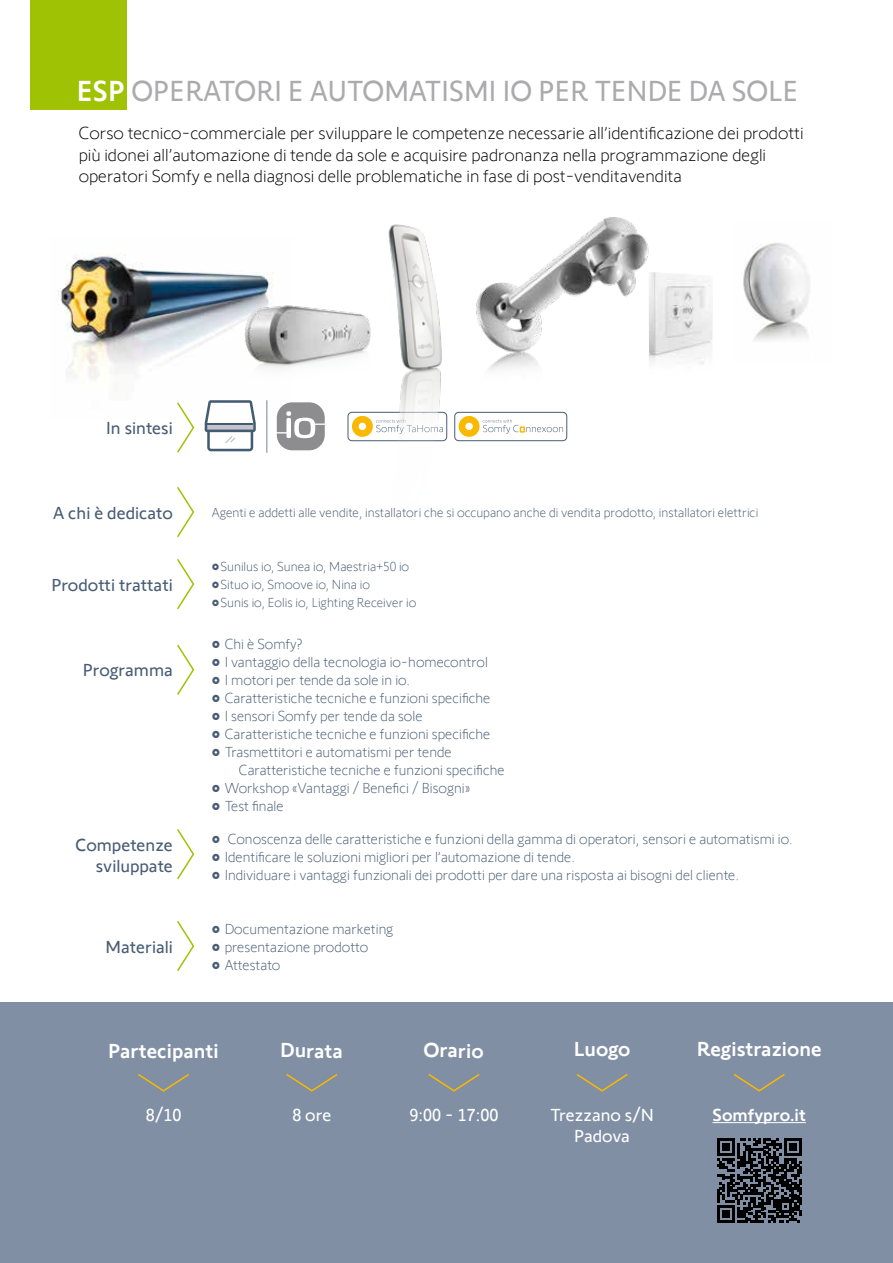
<style>
.page{position:relative;width:893px;height:1263px;background:#fff}
.page>*{position:absolute;margin:0;border:0;box-sizing:border-box;transform-origin:0 0}
.t1{font:30px "Somfy Sans";letter-spacing:.005em;color:#ababad;scale:.95 1}
.t2{font:500 21px "Somfy Sans";color:#fff}
.t3{font:300 18px/21.6px "Somfy Sans";color:#000}
.t4{font:18px/21.6px "Somfy Sans";color:#485c74;text-align:right}
.t5{font:18px/21px "Somfy Sans";color:#fff;text-align:center}
.t6{font:500 18px "Somfy Sans";color:#fff}
.t7{font:300 15px/18px "Somfy Sans";color:#485c74}
.t8{font:300 13.5px "Somfy Sans";color:#485c74}
.s1{font-weight:500;color:#fff}
</style>
<div class="page">
<div style="left:31px;top:0;width:96px;height:109px;background:#9fc204"></div>
<img style="left:57px;top:253px;width:220px;height:165px">
<img style="left:509px;top:217px;width:140px;height:197px">
<svg style="left:177px;top:487px;width:18px;height:51px"></svg>
<svg style="left:177px;top:559px;width:18px;height:51px"></svg>
<svg style="left:177px;top:921px;width:18px;height:51px"></svg>
<svg style="left:177px;top:644px;width:18px;height:51px"></svg>
<svg style="left:176px;top:401px;width:19px;height:52px"></svg>
<svg style="left:177px;top:829px;width:18px;height:51px"></svg>
<img style="left:219px;top:274px;width:152px;height:124px">
<img style="left:743px;top:243px;width:67px;height:98px">
<img style="left:648px;top:272px;width:65px;height:103px">
<svg style="left:205px;top:400px;width:51px;height:51px"></svg>
<hr style="left:266px;top:400px;width:1px;height:53px;background:#85929f">
<div style="left:455px;top:412px;width:112px;height:29px;border:1px solid #485c74;border-radius:4px"></div>
<svg style="left:509px;top:419px;width:54px;height:14px"></svg>
<div style="left:348px;top:412px;width:99px;height:29px;border:1px solid #485c74;border-radius:4px"></div>
<svg style="left:352px;top:416px;width:21px;height:21px"></svg>
<svg style="left:277px;top:402px;width:48px;height:48px"></svg>
<div style="left:299px;top:421px;width:12px;height:14px;background:#8d8c8e;border-radius:50%"></div>
<img style="left:373px;top:224px;width:136px;height:218px">
<div style="left:0;top:1003px;width:893px;height:260px;background:#818fa4"></div>
<svg style="left:138px;top:1074px;width:51px;height:18px"></svg>
<svg style="left:286px;top:1074px;width:52px;height:18px"></svg>
<svg style="left:428px;top:1074px;width:52px;height:18px"></svg>
<svg style="left:576px;top:1074px;width:52px;height:18px"></svg>
<svg style="left:733px;top:1074px;width:52px;height:18px"></svg>
<hr style="left:712px;top:1122px;width:94px;height:1px;background:#fff">
<svg style="left:717px;top:1138px;width:85px;height:85px"></svg>
<h1 class="t1" style="left:77px;top:67px;width:761px"><span class="s1">ESP</span> OPERATORI E AUTOMATISMI IO PER TENDE DA SOLE</h1>
<p class="t3" style="left:79px;top:120px;width:727px">Corso tecnico-commerciale per sviluppare le competenze necessarie all’identificazione dei prodotti più idonei all’automazione di tende da sole e acquisire padronanza nella programmazione degli operatori Somfy e nella diagnosi delle problematiche in fase di post-venditavendita</p>
<p class="t4" style="left:106px;top:415px;width:68px">In sintesi</p>
<p class="t4" style="left:53px;top:500px;width:121px">A chi è dedicato</p>
<p class="t4" style="left:51px;top:572px;width:123px">Prodotti trattati</p>
<p class="t4" style="left:83px;top:657px;width:92px">Programma</p>
<p class="t4" style="left:76px;top:832px;width:99px">Competenze sviluppate</p>
<p class="t4" style="left:106px;top:934px;width:69px">Materiali</p>
<p class="t8" style="left:212px;top:503px;width:548px">Agenti e addetti alle vendite, installatori che si occupano anche di vendita prodotto, installatori elettrici</p>
<p class="t8" style="left:212px;top:557px;width:199px">•Sunilus io, Sunea io, Maestria+50 io</p>
<p class="t8" style="left:212px;top:575px;width:160px">•Situo io, Smoove io, Nina io</p>
<p class="t8" style="left:212px;top:593px;width:206px">•Sunis io, Eolis io, Lighting Receiver io</p>
<p class="t7" style="left:212px;top:634px;width:92px">• Chi è Somfy?</p>
<p class="t7" style="left:212px;top:652px;width:277px">• I vantaggio della tecnologia io-homecontrol</p>
<p class="t7" style="left:212px;top:670px;width:200px">• I motori per tende da sole in io.</p>
<p class="t7" style="left:212px;top:688px;width:280px">• Caratteristiche tecniche e funzioni specifiche</p>
<p class="t7" style="left:212px;top:706px;width:212px">• I sensori Somfy per tende da sole</p>
<p class="t7" style="left:212px;top:724px;width:280px">• Caratteristiche tecniche e funzioni specifiche</p>
<p class="t7" style="left:239px;top:742px;width:267px;text-indent:-27px">• Trasmettitori e automatismi per tende<br>Caratteristiche tecniche e funzioni specifiche</p>
<p class="t7" style="left:212px;top:778px;width:260px">• Workshop «Vantaggi / Benefici / Bisogni»</p>
<p class="t7" style="left:212px;top:796px;width:73px">• Test finale</p>
<p class="t7" style="left:212px;top:829px;width:582px">• Conoscenza delle caratteristiche e funzioni della gamma di operatori, sensori e automatismi io.</p>
<p class="t7" style="left:212px;top:847px;width:365px">• Identificare le soluzioni migliori per l’automazione di tende.</p>
<p class="t7" style="left:212px;top:865px;width:529px">• Individuare i vantaggi funzionali dei prodotti per dare una risposta ai bisogni del cliente.</p>
<p class="t7" style="left:212px;top:918px;width:183px">• Documentazione marketing</p>
<p class="t7" style="left:212px;top:936px;width:158px">• presentazione prodotto</p>
<p class="t7" style="left:212px;top:954px;width:70px">• Attestato</p>
<h2 class="t2" style="left:108px;top:1034px;width:112px">Partecipanti</h2>
<h2 class="t2" style="left:280px;top:1034px;width:64px">Durata</h2>
<h2 class="t2" style="left:423px;top:1034px;width:62px">Orario</h2>
<h2 class="t2" style="left:574px;top:1032px;width:58px">Luogo</h2>
<h2 class="t2" style="left:697px;top:1032px;width:126px">Registrazione</h2>
<p class="t5" style="left:146px;top:1103px;width:37px">8/10</p>
<p class="t5" style="left:292px;top:1103px;width:40px">8 ore</p>
<p class="t5" style="left:409px;top:1103px;width:90px">9:00 - 17:00</p>
<p class="t5" style="left:550px;top:1103px;width:105px">Trezzano s/N<br>Padova</p>
<p class="t6" style="left:712px;top:1101px;width:95px">Somfypro.it</p>
</div>
